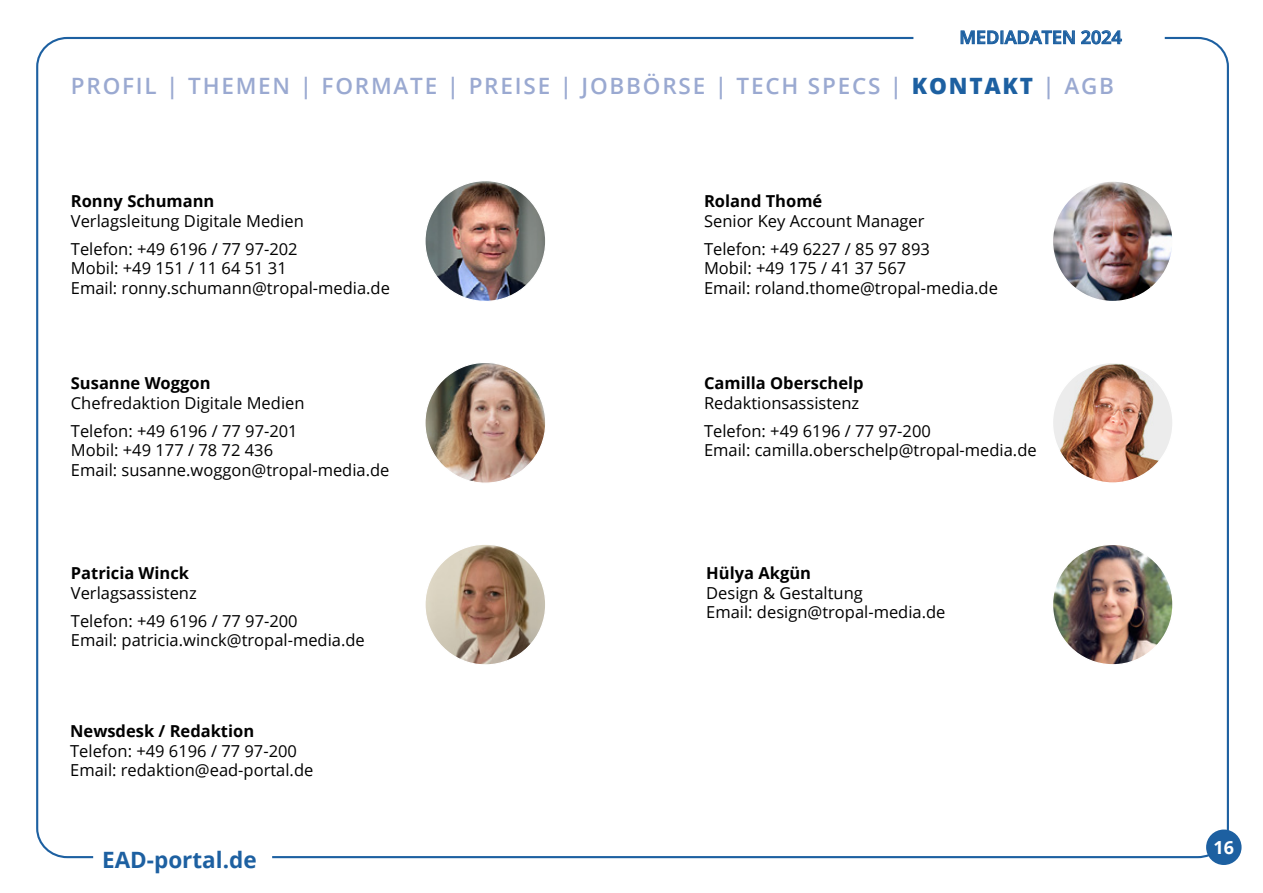
<style>
.page{position:relative;width:1263px;height:893px;background:#fff}
.page>*{position:absolute;margin:0;border:0;box-sizing:border-box;transform-origin:0 0}
.t1{font:600 22.5px "Open Sans";letter-spacing:.08em;color:#9aa9d1}
.t2{font:700 22.5px "Open Sans";color:#1d60a1}
.t3{font:600 18px "Open Sans";color:#1d60a1}
.t4{font:700 18px "Open Sans";color:#fff}
.t5{font:16.5px/28px "Open Sans";color:#000}
.t6{font:700 16.5px "Open Sans";color:#000}
.s1{font-weight:800;color:#1d60a1}
</style>
<div class="page">
<svg style="left:913px;top:30px;width:252px;height:15px"></svg>
<div style="left:1206px;top:829px;width:35px;height:36px;background:#1d60a1;border-radius:50%"></div>
<img style="left:425px;top:181px;width:121px;height:120px;border-radius:60px">
<img style="left:1052px;top:181px;width:121px;height:121px;border-radius:60px">
<img style="left:1052px;top:363px;width:121px;height:120px;border-radius:60px">
<img style="left:425px;top:544px;width:121px;height:121px;border-radius:60px">
<img style="left:1053px;top:544px;width:120px;height:121px;border-radius:58px">
<img style="left:425px;top:362px;width:121px;height:121px;border-radius:60px">
<p class="t3" style="left:959px;top:25px;width:164px">MEDIADATEN 2024</p>
<h1 class="t1" style="left:71px;top:70px;width:1045px">PROFIL | THEMEN | FORMATE | PREISE | JOBBÖRSE | TECH SPECS | <span class="s1">KONTAKT</span> | AGB</h1>
<p class="t6" style="left:71px;top:189px;width:145px">Ronny Schumann</p>
<p class="t5" style="left:71px;top:206px;width:235px">Verlagsleitung Digitale Medien<br>Telefon: +49 6196 / 77 97-202</p>
<p class="t5" style="left:71px;top:258px;width:321px;line-height:19.5px">Mobil: +49 151 / 11 64 51 31<br>Email: ronny.schumann@tropal-media.de</p>
<p class="t6" style="left:71px;top:371px;width:141px">Susanne Woggon</p>
<p class="t5" style="left:71px;top:388px;width:235px">Chefredaktion Digitale Medien<br>Telefon: +49 6196 / 77 97-201</p>
<p class="t5" style="left:71px;top:440px;width:320px;line-height:19.5px">Mobil: +49 177 / 78 72 436<br>Email: susanne.woggon@tropal-media.de</p>
<p class="t6" style="left:71px;top:562px;width:120px">Patricia Winck</p>
<p class="t5" style="left:71px;top:578px;width:228px">Verlagsassistenz<br>Telefon: +49 6196 / 77 97-200</p>
<p class="t5" style="left:71px;top:626px;width:295px">Email: patricia.winck@tropal-media.de</p>
<p class="t6" style="left:70px;top:719px;width:186px">Newsdesk / Redaktion</p>
<p class="t5" style="left:70px;top:740px;width:245px;line-height:19.5px">Telefon: +49 6196 / 77 97-200<br>Email: redaktion@ead-portal.de</p>
<h1 class="t2" style="left:102px;top:844px;width:156px">EAD-portal.de</h1>
<p class="t6" style="left:704px;top:189px;width:120px">Roland Thomé</p>
<p class="t5" style="left:704px;top:206px;width:227px">Senior Key Account Manager<br>Telefon: +49 6227 / 85 97 893</p>
<p class="t5" style="left:704px;top:258px;width:295px;line-height:19.5px">Mobil: +49 175 / 41 37 567<br>Email: roland.thome@tropal-media.de</p>
<p class="t6" style="left:704px;top:371px;width:161px">Camilla Oberschelp</p>
<p class="t5" style="left:704px;top:388px;width:228px">Redaktionsassistenz<br>Telefon: +49 6196 / 77 97-200</p>
<p class="t5" style="left:704px;top:436px;width:334px">Email: camilla.oberschelp@tropal-media.de</p>
<p class="t6" style="left:706px;top:562px;width:106px">Hülya Akgün</p>
<p class="t5" style="left:706px;top:583px;width:241px;line-height:19.5px">Design &amp; Gestaltung<br>Email: design@tropal-media.de</p>
<p class="t4" style="left:1213px;top:835px;width:22px">16</p>
</div>
